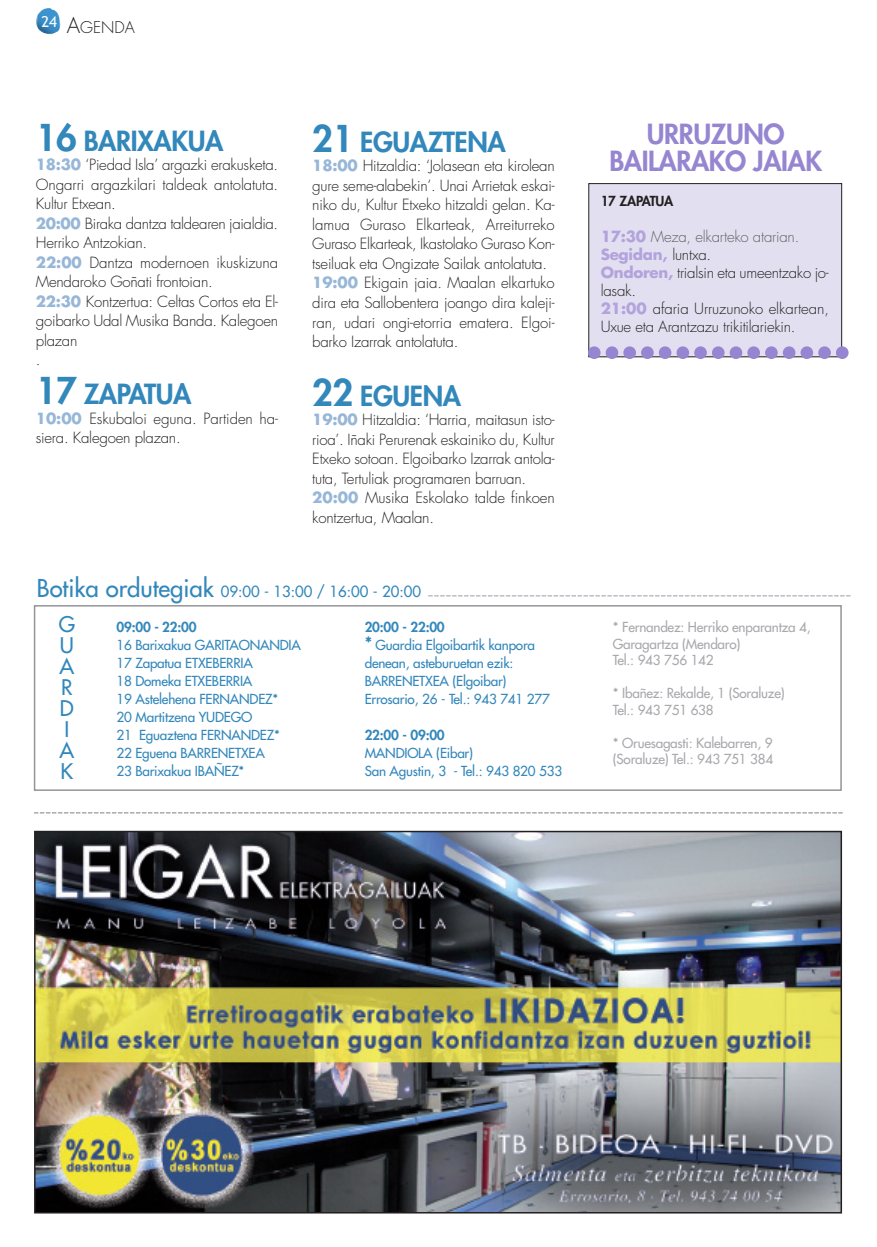
<style>
.page{position:relative;width:877px;height:1247px;background:#fff}
.page>*{position:absolute;margin:0;border:0;box-sizing:border-box;transform-origin:0 0}
.t1{font:700 54px "Futura";color:#9686d1}
.t2{font:800 27px "Futura";letter-spacing:-.015em;color:#3287bb}
.t3{font:800 27px/27px "Futura";letter-spacing:-.015em;color:#9686d1;text-align:center}
.t4{font:21px/21px "Futura";color:#3287bb}
.t5{font:300 15.75px "Futura";color:#231f20}
.t6{font:300 15px/19.5px "Futura";letter-spacing:-.015em;color:#231f20}
.t7{font:15px "Futura";color:#3287bb}
.t8{font:15px "Trebuchet MS";color:#fff}
.t9{font:13.5px/18px "Futura";letter-spacing:-.015em;color:#3287bb}
.t10{font:13.5px/16.5px "Futura";letter-spacing:-.015em;color:#a8a9ad}
.t11{font:800 13.5px "Futura";letter-spacing:-.015em;color:#3287bb}
.t12{font:800 13.5px "Futura";letter-spacing:-.015em;color:#231f20}
.s1{font-size:21px}
.s2{font-size:36px}
.s3{font-weight:700;color:#97b7d8}
.s4{font-size:24px}
.s5{font-weight:800}
.s6{font-weight:800;font-size:18px}
.s7{font-weight:700;color:#b2a3dc}
.s8{color:#636366}
</style>
<div class="page">
<img style="left:36px;top:8px;width:24px;height:26px">
<div style="left:589px;top:184px;width:252px;height:172px;background:#e2e0f0"></div>
<div style="left:588px;top:183px;width:254px;height:174px;border:1px solid #231f20"></div>
<div style="left:34px;top:605px;width:808px;height:186px;border:2px solid #939598"></div>
<svg style="left:428px;top:595px;width:422px;height:1px"></svg>
<img style="left:37px;top:834px;width:802px;height:376px">
<div style="left:34px;top:831px;width:808px;height:382px;border:2px solid #231f20"></div>
<svg style="left:34px;top:812px;width:809px;height:1px"></svg>
<p class="t8" style="left:41px;top:13px;width:17px">24</p>
<p class="t5" style="left:67px;top:20px;width:70px"><span class="s1">A</span>GENDA</p>
<h2 class="t2" style="left:36px;top:128px;width:189px"><span class="s2">16</span> BARIXAKUA</h2>
<p class="t6" style="left:36px;top:156px;width:244px"><span class="s3">18:30</span> ‘Piedad Isla’ argazki erakusketa.<br>Ongarri argazkilari taldeak antolatuta.<br>Kultur Etxean.<br><span class="s3">20:00</span> Biraka dantza taldearen jaialdia.<br>Herriko Antzokian.<br><span class="s3">22:00</span> Dantza modernoen ikuskizuna<br>Mendaroko Goñati frontoian.<br><span class="s3">22:30</span> Kontzertua: Celtas Cortos eta El&shy;goibarko Udal Musika Banda. Kalegoen plazan<br>.</p>
<h2 class="t2" style="left:36px;top:381px;width:157px"><span class="s2">17</span> ZAPATUA</h2>
<p class="t6" style="left:36px;top:410px;width:244px"><span class="s3">10:00</span> Eskubaloi eguna. Partiden ha&shy;siera. Kalegoen plazan.</p>
<h2 class="t2" style="left:312px;top:129px;width:195px"><span class="s2">21</span> EGUAZTENA</h2>
<p class="t6" style="left:312px;top:157px;width:244px"><span class="s3">18:00</span> Hitzaldia: ‘Jolasean eta kirolean gure seme-alabekin’. Unai Arrietak eskai&shy;niko du, Kultur Etxeko hitzaldi gelan. Ka&shy;lamua Guraso Elkarteak, Arreiturreko Guraso Elkarteak, Ikastolako Guraso Kon&shy;tseiluak eta Ongizate Sailak antolatuta.<br><span class="s3">19:00</span> Ekigain jaia. Maalan elkartuko dira eta Sallobentera joango dira kaleji&shy;ran, udari ongi-etorria ematera. Elgoi&shy;barko Izarrak antolatuta.</p>
<h2 class="t2" style="left:312px;top:383px;width:150px"><span class="s2">22</span> EGUENA</h2>
<p class="t6" style="left:312px;top:411px;width:244px"><span class="s3">19:00</span> Hitzaldia: ‘Harria, maitasun isto&shy;rioa’. Iñaki Perurenak eskainiko du, Kultur Etxeko sotoan. Elgoibarko Izarrak antola&shy;tuta, Tertuliak programaren barruan.<br><span class="s3">20:00</span> Musika Eskolako talde finkoen kontzertua, Maalan.</p>
<p class="t7" style="left:37px;top:583px;width:386px"><span class="s4">Botika ordutegiak</span> 09:00 - 13:00 / 16:00 - 20:00</p>
<h3 class="t4" style="left:59px;top:615px;width:18px">G<br>U<br>A<br>R<br>D<br>I<br>A<br>K</h3>
<p class="t11" style="left:117px;top:621px;width:82px">09:00 - 22:00</p>
<p class="t9" style="left:117px;top:637px;width:186px">16 Barixakua GARITAONANDIA<br>17 Zapatua ETXEBERRIA<br>18 Domeka ETXEBERRIA<br>19 Astelehena FERNANDEZ*<br>20 Martitzena YUDEGO<br>21 Eguaztena FERNANDEZ*<br>22 Eguena BARRENETXEA<br>23 Barixakua IBAÑEZ*</p>
<p class="t9" style="left:365px;top:619px;width:187px"><span class="s5">20:00 - 22:00<br></span><span class="s6">*</span> Guardia Elgoibartik kanpora denean, asteburuetan ezik:<br>BARRENETXEA (Elgoibar)<br>Errosario, 26 - Tel.: 943 741 277</p>
<p class="t11" style="left:365px;top:729px;width:82px">22:00 - 09:00</p>
<p class="t9" style="left:365px;top:745px;width:199px">MANDIOLA (Eibar)<br>San Agustin, 3 - Tel.: 943 820 533</p>
<h2 class="t3" style="left:609px;top:122px;width:214px">URRUZUNO<br>BAILARAKO JAIAK</h2>
<p class="t12" style="left:601px;top:195px;width:74px">17 ZAPATUA</p>
<p class="t6" style="left:601px;top:229px;width:230px;line-height:18px"><span class="s7">17:30</span> <span class="s8">Meza, elkarteko atarian.<br></span><span class="s7">Segidan,</span> luntxa.<br><span class="s7">Ondoren,</span> trialsin eta umeentzako jo&shy;lasak.<br><span class="s7">21:00</span> afaria Urruzunoko elkartean,<br>Uxue eta Arantzazu trikitilariekin.</p>
<h1 class="t1" style="left:585px;top:313px;width:268px">...............</h1>
<p class="t10" style="left:613px;top:620px;width:199px">* Fernandez: Herriko enparantza 4,<br>Garagartza (Mendaro)<br>Tel.: 943 756 142</p>
<p class="t10" style="left:613px;top:686px;width:173px">* Ibañez: Rekalde, 1 (Soraluze)<br>Tel.: 943 751 638</p>
<p class="t10" style="left:613px;top:735px;width:162px">* Oruesagasti: Kalebarren, 9 (Soraluze) Tel.: 943 751 384</p>
</div>
